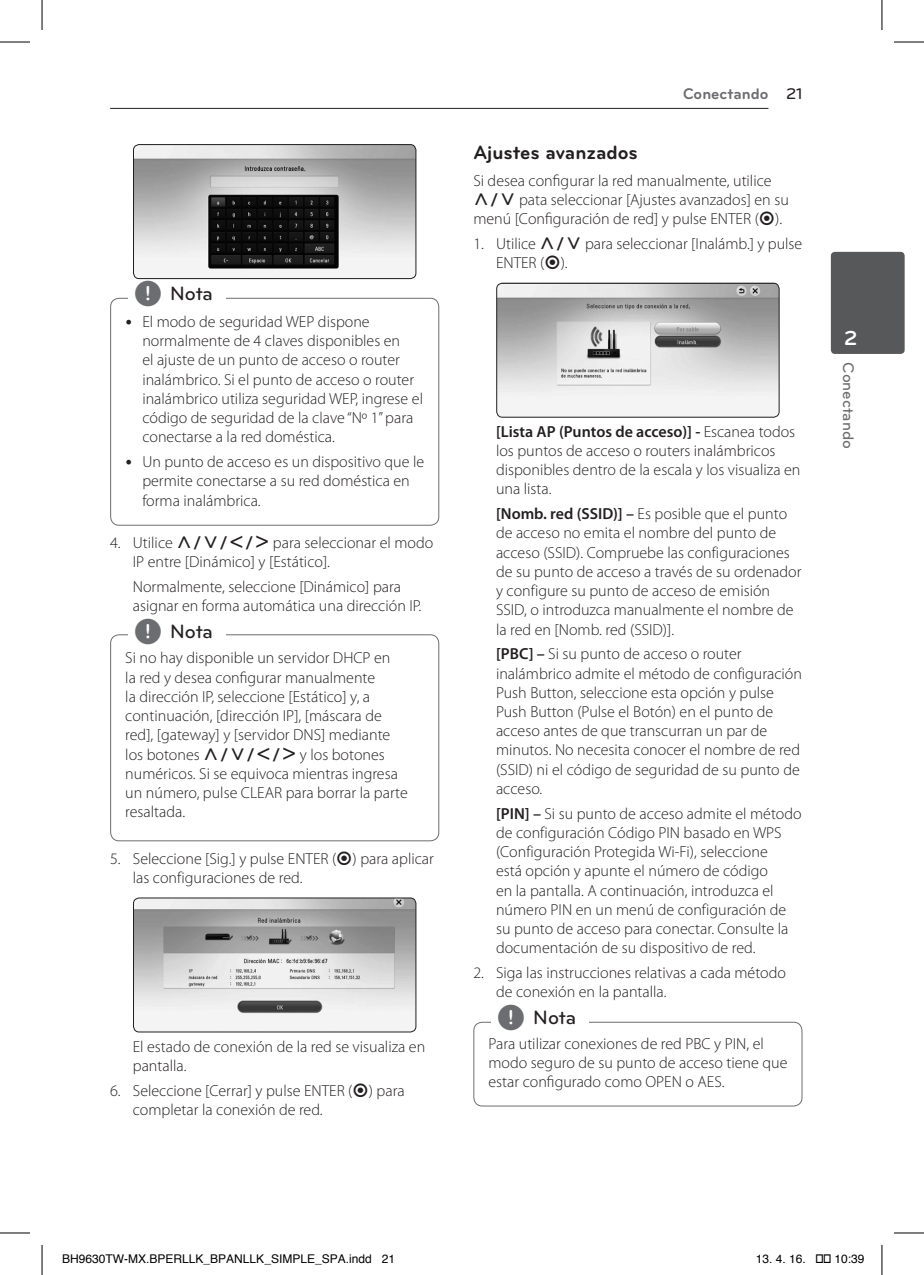
<style>
.page{position:relative;width:924px;height:1275px;background:#fff}
.page>*{position:absolute;margin:0;border:0;box-sizing:border-box;transform-origin:0 0}
.t1{font:700 21px "Bryant LG";color:#fff}
.Title_3{font:700 20px "Bryant LG";color:#231f20}
.t2{font:500 20px "Bryant LG";color:#231f20}
.Contents_Text_Sub_Nu{font:300 16px/19.2px "Myriad Pro";color:#231f20}
.Content_text_Num{font:300 16px/19.2px "Myriad Pro";color:#231f20}
.Content_text_Light{font:300 16px/19.2px "Myriad Pro";color:#231f20}
.t3{font:700 16px "Bryant LG";color:#6c6d70}
.t4{font:500 16px "Bryant LG";color:#6c6d70}
.t5{font:12px "Helvetica";color:#000}
.s1{font-weight:500;color:#231f20}
.s2{font-family:"UPSYS Common";font-weight:400;font-size:30px;color:#6c6d70}
.s3{font-family:"UPSYS Common";font-weight:400}
.s4{font-weight:600}
</style>
<div class="page">
<hr style="left:110px;top:108px;width:658px;height:1px;background:#231f20">
<div style="left:830px;top:252px;width:74px;height:102px;background:#57585a;border-radius:4px"></div>
<img style="left:134px;top:145px;width:282px;height:134px">
<div style="left:133px;top:144px;width:283px;height:135px;border:1px solid #231f20;border-radius:6px"></div>
<div style="left:110px;top:298px;width:329px;height:228px;border:1px solid #6c6d70;border-radius:9px"></div>
<div style="left:128px;top:290px;width:97px;height:20px;background:#fff"></div>
<div style="left:110px;top:634px;width:329px;height:207px;border:1px solid #6c6d70;border-radius:9px"></div>
<div style="left:128px;top:628px;width:97px;height:20px;background:#fff"></div>
<img style="left:133px;top:898px;width:283px;height:134px">
<div style="left:133px;top:897px;width:283px;height:135px;border:1px solid #231f20;border-radius:6px"></div>
<img style="left:497px;top:283px;width:281px;height:134px">
<div style="left:496px;top:283px;width:283px;height:135px;border:1px solid #231f20;border-radius:6px"></div>
<div style="left:473px;top:1021px;width:329px;height:85px;border:1px solid #6c6d70;border-radius:9px"></div>
<div style="left:491px;top:1014px;width:97px;height:20px;background:#fff"></div>
<hr style="left:0;top:42px;width:30px;height:1px;background:#000">
<hr style="left:893px;top:42px;width:30px;height:1px;background:#000">
<hr style="left:0;top:1232px;width:30px;height:1px;background:#000">
<hr style="left:893px;top:1232px;width:30px;height:1px;background:#000">
<hr style="left:42px;top:0;width:1px;height:30px;background:#000">
<hr style="left:42px;top:1245px;width:1px;height:30px;background:#000">
<hr style="left:881px;top:0;width:1px;height:30px;background:#000">
<hr style="left:881px;top:1245px;width:1px;height:30px;background:#000">
<p class="t3" style="left:682px;top:84px;width:121px">Conectando <span class="s1">21</span></p>
<p class="t2" style="left:134px;top:281px;width:81px"><span class="s2">,</span> Nota</p>
<p class="Contents_Text_Sub_Nu" style="left:142px;top:312px;width:282px">El modo de seguridad WEP dispone normalmente de 4 claves disponibles en<br>el ajuste de un punto de acceso o router inalámbrico. Si el punto de acceso o router inalámbrico utiliza seguridad WEP, ingrese el código de seguridad de la clave “Nº 1” para conectarse a la red doméstica.</p>
<p class="Contents_Text_Sub_Nu" style="left:142px;top:452px;width:283px">Un punto de acceso es un dispositivo que le permite conectarse a su red doméstica en forma inalámbrica.</p>
<p class="Content_text_Num" style="left:133px;top:533px;width:302px;text-indent:-23px">4. Utilice <span class="s3">W/S/A/D</span> para seleccionar el modo<br>IP entre [Dinámico] y [Estático].</p>
<p class="Content_text_Num" style="left:133px;top:577px;width:290px">Normalmente, seleccione [Dinámico] para asignar en forma automática una dirección IP.</p>
<p class="Contents_Text_Sub_Nu" style="left:125px;top:648px;width:284px">Si no hay disponible un servidor DHCP en<br>la red y desea configurar manualmente<br>la dirección IP, seleccione [Estático] y, a continuación, [dirección IP], [máscara de red], [gateway] y [servidor DNS] mediante los botones <span class="s3">W/S/A/D</span> y los botones numéricos. Si se equivoca mientras ingresa un número, pulse CLEAR para borrar la parte resaltada.</p>
<p class="t2" style="left:134px;top:619px;width:81px"><span class="s2">,</span> Nota</p>
<p class="Content_text_Num" style="left:133px;top:848px;width:302px;text-indent:-23px">5. Seleccione [Sig.] y pulse ENTER (<span class="s3">b</span>) para aplicar las configuraciones de red.</p>
<p class="Contents_Text_Sub_Nu" style="left:133px;top:1036px;width:294px">El estado de conexión de la red se visualiza en pantalla.</p>
<p class="Content_text_Num" style="left:133px;top:1080px;width:273px;text-indent:-23px">6. Seleccione [Cerrar] y pulse ENTER (<span class="s3">b</span>) para completar la conexión de red.</p>
<p class="Title_3" style="left:473px;top:140px;width:166px">Ajustes avanzados</p>
<p class="Content_text_Light" style="left:473px;top:170px;width:317px">Si desea configurar la red manualmente, utilice<br><span class="s3">W/S</span> pata seleccionar [Ajustes avanzados] en su menú [Configuración de red] y pulse ENTER (<span class="s3">b</span>).</p>
<p class="Content_text_Num" style="left:496px;top:234px;width:307px;text-indent:-23px">1. Utilice <span class="s3">W/S</span> para seleccionar [Inalámb.] y pulse<br>ENTER (<span class="s3">b</span>).</p>
<p class="Contents_Text_Sub_Nu" style="left:496px;top:422px;width:306px"><span class="s4">[Lista AP (Puntos de acceso)] -</span> Escanea todos los puntos de acceso o routers inalámbricos disponibles dentro de la escala y los visualiza en una lista.</p>
<p class="Contents_Text_Sub_Nu" style="left:496px;top:504px;width:307px"><span class="s4">[Nomb. red (SSID)] –</span> Es posible que el punto de acceso no emita el nombre del punto de acceso (SSID). Compruebe las configuraciones de su punto de acceso a través de su ordenador y configure su punto de acceso de emisión SSID, o introduzca manualmente el nombre de la red en [Nomb. red (SSID)].</p>
<p class="Contents_Text_Sub_Nu" style="left:496px;top:644px;width:307px"><span class="s4">[PBC] –</span> Si su punto de acceso o router inalámbrico admite el método de configuración Push Button, seleccione esta opción y pulse Push Button (Pulse el Botón) en el punto de acceso antes de que transcurran un par de minutos. No necesita conocer el nombre de red (SSID) ni el código de seguridad de su punto de acceso.</p>
<p class="Contents_Text_Sub_Nu" style="left:496px;top:803px;width:307px"><span class="s4">[PIN] –</span> Si su punto de acceso admite el método de configuración Código PIN basado en WPS (Configuración Protegida Wi-Fi), seleccione<br>está opción y apunte el número de código<br>en la pantalla. A continuación, introduzca el número PIN en un menú de configuración de su punto de acceso para conectar. Consulte la documentación de su dispositivo de red.</p>
<p class="Content_text_Num" style="left:496px;top:963px;width:291px;text-indent:-23px">2. Siga las instrucciones relativas a cada método de conexión en la pantalla.</p>
<p class="Contents_Text_Sub_Nu" style="left:488px;top:1033px;width:300px">Para utilizar conexiones de red PBC y PIN, el modo seguro de su punto de acceso tiene que estar configurado como OPEN o AES.</p>
<p class="t2" style="left:496px;top:1005px;width:81px"><span class="s2">,</span> Nota</p>
<h1 class="t1" style="left:843px;top:325px;width:15px">2</h1>
<p class="t4" style="left:857px;top:362px;width:88px;rotate:90deg">Conectando</p>
<p class="t5" style="left:62px;top:1249px;width:334px">BH9630TW-MX.BPERLLK_BPANLLK_SIMPLE_SPA.indd 21</p>
<p class="t5" style="left:755px;top:1249px;width:52px">13. 4. 16.</p>
<p class="t5" style="left:834px;top:1249px;width:32px">10:39</p>
</div>
